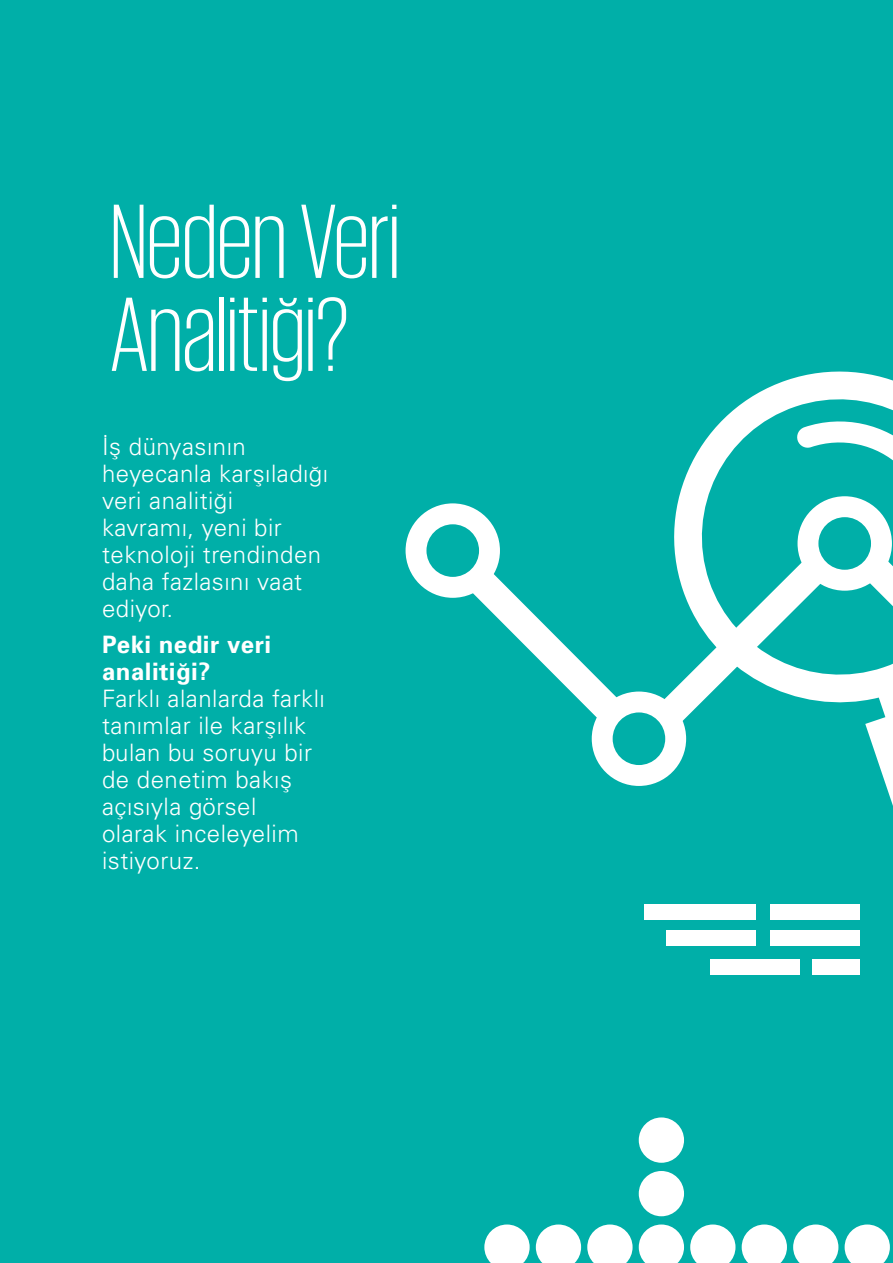
<style>
.page{position:relative;width:893px;height:1263px;background:#00afa8}
.page>*{position:absolute;margin:0;border:0;box-sizing:border-box;transform-origin:0 0}
.t1{font:300 108px/93px "KPMG";color:#fff}
.t2{font:24px/27px "Univers Light Tr";letter-spacing:.02em;color:#fff}
.t3{font:24px/27px "Univers Bold Tr";letter-spacing:.02em;color:#fff}
</style>
<div class="page">
<svg style="left:406px;top:503px;width:248px;height:283px"></svg>
<svg style="left:654px;top:371px;width:239px;height:604px"></svg>
<svg style="left:796px;top:414px;width:97px;height:55px"></svg>
<div style="left:812px;top:959px;width:48px;height:15px;background:#fff"></div>
<div style="left:771px;top:904px;width:89px;height:16px;background:#fff"></div>
<div style="left:645px;top:904px;width:111px;height:16px;background:#fff"></div>
<div style="left:771px;top:930px;width:89px;height:16px;background:#fff"></div>
<div style="left:667px;top:930px;width:89px;height:16px;background:#fff"></div>
<div style="left:710px;top:959px;width:89px;height:15px;background:#fff"></div>
<div style="left:639px;top:1171px;width:45px;height:45px;background:#fff;border-radius:50%"></div>
<div style="left:639px;top:1117px;width:45px;height:46px;background:#fff;border-radius:50%"></div>
<svg style="left:845px;top:1224px;width:45px;height:39px;background:#d3f1f0"></svg>
<svg style="left:793px;top:1224px;width:45px;height:39px;background:#d3f1f0"></svg>
<svg style="left:742px;top:1224px;width:45px;height:39px;background:#d3f1f0"></svg>
<svg style="left:690px;top:1224px;width:45px;height:39px;background:#d3f1ef"></svg>
<svg style="left:639px;top:1224px;width:45px;height:39px;background:#d3f1f0"></svg>
<svg style="left:587px;top:1224px;width:46px;height:39px"></svg>
<svg style="left:536px;top:1224px;width:45px;height:39px;background:#d3f1f0"></svg>
<svg style="left:484px;top:1224px;width:46px;height:39px"></svg>
<h1 class="t1" style="left:111px;top:192px;width:291px">Neden Veri<br>Analitiği?</h1>
<p class="t2" style="left:102px;top:433px;width:228px">İş dünyasının heyecanla karşıladığı veri analitiği kavramı, yeni bir teknoloji trendinden daha fazlasını vaat ediyor.</p>
<p class="t3" style="left:102px;top:630px;width:171px">Peki nedir veri analitiği?</p>
<p class="t2" style="left:102px;top:685px;width:224px">Farklı alanlarda farklı tanımlar ile karşılık bulan bu soruyu bir de denetim bakış açısıyla görsel olarak inceleyelim istiyoruz.</p>
</div>
